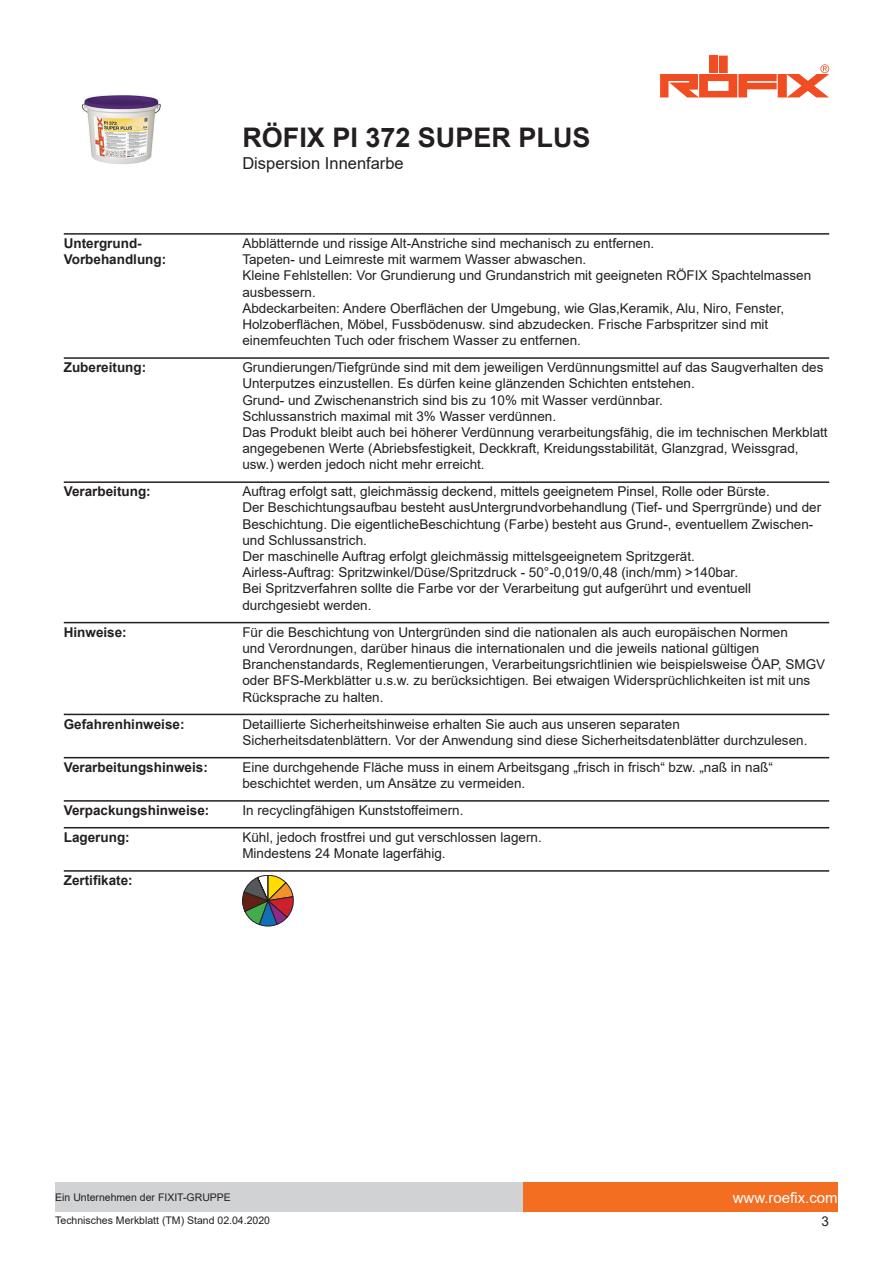
<style>
.page{position:relative;width:893px;height:1263px;background:#fff}
.page>*{position:absolute;margin:0;border:0;box-sizing:border-box;transform-origin:0 0}
.t1{font:700 27px "Arial";color:#231f20}
.t2{font:16.5px "Arial";color:#231f20}
.t3{font:15px "Arial";color:#fff}
.t4{font:13.5px/16.2px "Arial";color:#231f20}
.t5{font:700 13.5px/16.2px "Arial";color:#231f20}
.t6{font:10.5px "Arial";color:#231f20}
</style>
<div class="page">
<img style="left:82px;top:94px;width:79px;height:70px">
<div style="left:719px;top:56px;width:9px;height:17px;background:#f04d22"></div>
<div style="left:709px;top:56px;width:9px;height:17px;background:#f04d22"></div>
<svg style="left:660px;top:64px;width:169px;height:33px"></svg>
<div style="left:523px;top:1182px;width:315px;height:30px;background:#f36e21"></div>
<div style="left:55px;top:1182px;width:468px;height:30px;background:#d1d2d4"></div>
<hr style="left:64px;top:233px;width:765px;height:2px;background:#231f20">
<hr style="left:64px;top:357px;width:765px;height:2px;background:#231f20">
<hr style="left:64px;top:481px;width:765px;height:2px;background:#231f20">
<hr style="left:64px;top:622px;width:765px;height:1px;background:#231f20">
<hr style="left:64px;top:714px;width:765px;height:1px;background:#231f20">
<hr style="left:64px;top:757px;width:765px;height:1px;background:#231f20">
<hr style="left:64px;top:800px;width:765px;height:2px;background:#231f20">
<hr style="left:64px;top:827px;width:765px;height:1px;background:#231f20">
<hr style="left:64px;top:870px;width:765px;height:2px;background:#231f20">
<svg style="left:242px;top:875px;width:51px;height:51px"></svg>
<h1 class="t1" style="left:242px;top:119px;width:350px">RÖFIX PI 372 SUPER PLUS</h1>
<p class="t2" style="left:242px;top:152px;width:163px">Dispersion Innenfarbe</p>
<p class="t5" style="left:64px;top:235px;width:104px">Untergrund-<br>Vorbehandlung:</p>
<p class="t4" style="left:242px;top:235px;width:570px">Abblätternde und rissige Alt-Anstriche sind mechanisch zu entfernen.<br>Tapeten- und Leimreste mit warmem Wasser abwaschen.<br>Kleine Fehlstellen: Vor Grundierung und Grundanstrich mit geeigneten RÖFIX Spachtelmassen ausbessern.<br>Abdeckarbeiten: Andere Oberflächen der Umgebung, wie Glas,Keramik, Alu, Niro, Fenster, Holzoberflächen, Möbel, Fussbödenusw. sind abzudecken. Frische Farbspritzer sind mit einemfeuchten Tuch oder frischem Wasser zu entfernen.</p>
<p class="t5" style="left:64px;top:359px;width:84px">Zubereitung:</p>
<p class="t4" style="left:242px;top:359px;width:587px">Grundierungen/Tiefgründe sind mit dem jeweiligen Verdünnungsmittel auf das Saugverhalten des Unterputzes einzustellen. Es dürfen keine glänzenden Schichten entstehen.<br>Grund- und Zwischenanstrich sind bis zu 10% mit Wasser verdünnbar.<br>Schlussanstrich maximal mit 3% Wasser verdünnen.<br>Das Produkt bleibt auch bei höherer Verdünnung verarbeitungsfähig, die im technischen Merkblatt angegebenen Werte (Abriebsfestigkeit, Deckkraft, Kreidungsstabilität, Glanzgrad, Weissgrad, usw.) werden jedoch nicht mehr erreicht.</p>
<p class="t5" style="left:64px;top:484px;width:89px">Verarbeitung:</p>
<p class="t4" style="left:242px;top:483px;width:580px">Auftrag erfolgt satt, gleichmässig deckend, mittels geeignetem Pinsel, Rolle oder Bürste.<br>Der Beschichtungsaufbau besteht ausUntergrundvorbehandlung (Tief- und Sperrgründe) und der Beschichtung. Die eigentlicheBeschichtung (Farbe) besteht aus Grund-, eventuellem Zwischen&shy;und Schlussanstrich.<br>Der maschinelle Auftrag erfolgt gleichmässig mittelsgeeignetem Spritzgerät.<br>Airless-Auftrag: Spritzwinkel/Düse/Spritzdruck - 50°-0,019/0,48 (inch/mm) &gt;140bar.<br>Bei Spritzverfahren sollte die Farbe vor der Verarbeitung gut aufgerührt und eventuell durchgesiebt werden.</p>
<p class="t5" style="left:64px;top:624px;width:65px">Hinweise:</p>
<p class="t4" style="left:242px;top:624px;width:584px">Für die Beschichtung von Untergründen sind die nationalen als auch europäischen Normen<br>und Verordnungen, darüber hinaus die internationalen und die jeweils national gültigen Branchenstandards, Reglementierungen, Verarbeitungsrichtlinien wie beispielsweise ÖAP, SMGV oder BFS-Merkblätter u.s.w. zu berücksichtigen. Bei etwaigen Widersprüchlichkeiten ist mit uns Rücksprache zu halten.</p>
<p class="t5" style="left:64px;top:716px;width:122px">Gefahrenhinweise:</p>
<p class="t4" style="left:242px;top:715px;width:567px">Detaillierte Sicherheitshinweise erhalten Sie auch aus unseren separaten<br>Sicherheitsdatenblättern. Vor der Anwendung sind diese Sicherheitsdatenblätter durchzulesen.</p>
<p class="t5" style="left:64px;top:759px;width:146px">Verarbeitungshinweis:</p>
<p class="t4" style="left:242px;top:759px;width:532px">Eine durchgehende Fläche muss in einem Arbeitsgang „frisch in frisch“ bzw. „naß in naß“ beschichtet werden, um Ansätze zu vermeiden.</p>
<p class="t5" style="left:64px;top:802px;width:147px">Verpackungshinweise:</p>
<p class="t4" style="left:242px;top:802px;width:223px">In recyclingfähigen Kunststoffeimern.</p>
<p class="t5" style="left:64px;top:829px;width:68px">Lagerung:</p>
<p class="t4" style="left:242px;top:829px;width:301px">Kühl, jedoch frostfrei und gut verschlossen lagern.<br>Mindestens 24 Monate lagerfähig.</p>
<p class="t5" style="left:64px;top:872px;width:71px">Zertifikate:</p>
<p class="t6" style="left:55px;top:1190px;width:177px">Ein Unternehmen der FIXIT-GRUPPE</p>
<p class="t3" style="left:733px;top:1187px;width:107px">www.roefix.com</p>
<p class="t6" style="left:55px;top:1213px;width:216px">Technisches Merkblatt (TM) Stand 02.04.2020</p>
<p class="t4" style="left:821px;top:1213px;width:9px">3</p>
</div>
